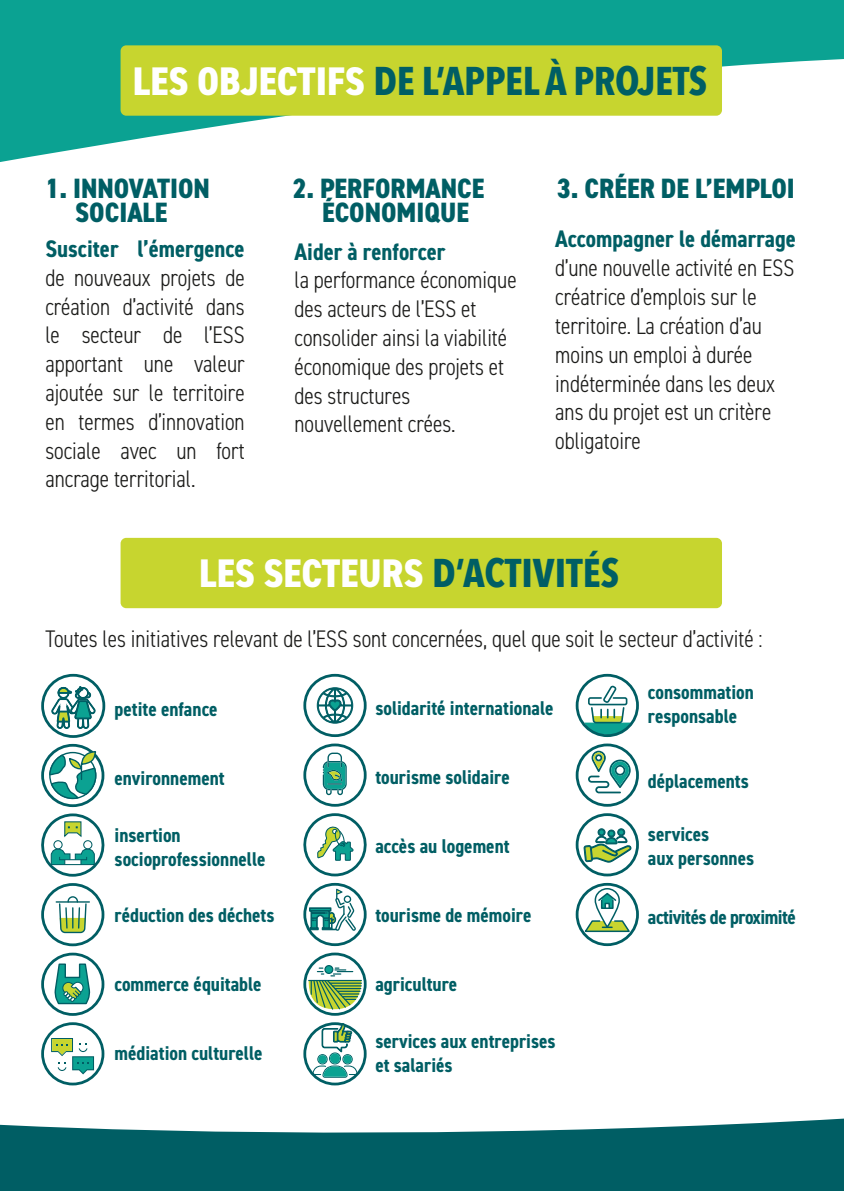
<style>
.page{position:relative;width:844px;height:1191px;background:#fff}
.page>*{position:absolute;margin:0;border:0;box-sizing:border-box;transform-origin:0 0}
.t1{font:700 40px "Avenir Next Condensed";letter-spacing:-.01em;color:#005e64}
.t2{font:800 condensed 40px "DIN2014";color:#fff}
.t3{font:800 condensed 28px/24px "DIN2014";color:#005e64;text-align:center}
.t4{font:300 condensed 24px/28.8px "DIN2014";color:#1d1d1b}
.t5{font:700 condensed 24px "DIN2014";color:#005e64}
.t6{font:700 condensed 20px/24px "DIN2014";color:#005e64}
.t7{font:700 condensed 20px "DIN2014";letter-spacing:-.025em;color:#005e64}
.s1{font-family:"DIN2014";font-weight:800;font-stretch:condensed;color:#fff}
.s2{font-family:"Avenir Next Condensed";font-weight:700;font-stretch:normal;color:#005e64}
</style>
<div class="page">
<svg style="left:0;top:0;width:843px;height:162px;fill:#0ba292"></svg>
<svg style="left:0;top:1015px;width:843px;height:176px"></svg>
<svg style="left:41px;top:883px;width:63px;height:63px"></svg>
<svg style="left:41px;top:813px;width:64px;height:63px"></svg>
<svg style="left:303px;top:743px;width:63px;height:63px"></svg>
<svg style="left:303px;top:813px;width:64px;height:63px"></svg>
<svg style="left:575px;top:674px;width:63px;height:63px"></svg>
<div style="left:588px;top:697px;width:39px;height:8px;border:2px solid #005e64;border-radius:2px"></div>
<svg style="left:575px;top:743px;width:63px;height:63px"></svg>
<svg style="left:575px;top:813px;width:63px;height:63px"></svg>
<svg style="left:575px;top:883px;width:63px;height:63px"></svg>
<div style="left:600px;top:899px;width:13px;height:10px;border:2px solid #005e64"></div>
<div style="left:120px;top:45px;width:601px;height:71px;background:#c7d52f;border-radius:6px"></div>
<div style="left:120px;top:538px;width:601px;height:70px;background:#c7d52f;border-radius:6px"></div>
<svg style="left:41px;top:674px;width:64px;height:133px"></svg>
<svg style="left:41px;top:952px;width:63px;height:63px"></svg>
<svg style="left:41px;top:1022px;width:63px;height:63px"></svg>
<svg style="left:303px;top:674px;width:63px;height:63px"></svg>
<svg style="left:303px;top:883px;width:63px;height:63px"></svg>
<svg style="left:303px;top:952px;width:63px;height:133px"></svg>
<h1 class="t1" style="left:133px;top:56px;width:576px"><span class="s1">LES OBJECTIFS</span> DE L’APPEL À PROJETS</h1>
<p class="t3" style="left:45px;top:176px;width:166px">1. INNOVATION<br>SOCIALE</p>
<p class="t5" style="left:45px;top:233px;width:201px">Susciter l’émergence</p>
<p class="t4" style="left:45px;top:263px;width:201px;text-align:justify">de nouveaux projets de création d’activité dans le secteur de l’ESS apportant une valeur ajoutée sur le territoire en termes d’innovation sociale avec un fort ancrage territorial.</p>
<p class="t3" style="left:292px;top:176px;width:193px">2. PERFORMANCE<br>ÉCONOMIQUE</p>
<p class="t5" style="left:294px;top:235px;width:152px">Aider à renforcer</p>
<p class="t4" style="left:294px;top:266px;width:223px">la performance économique des acteurs de l’ESS et consolider ainsi la viabilité économique des projets et des structures nouvellement crées.</p>
<p class="t3" style="left:556px;top:176px;width:239px">3. CRÉER DE L’EMPLOI</p>
<p class="t5" style="left:555px;top:223px;width:242px">Accompagner le démarrage</p>
<p class="t4" style="left:555px;top:254px;width:240px">d’une nouvelle activité en ESS créatrice d’emplois sur le territoire. La création d’au moins un emploi à durée indéterminée dans les deux ans du projet est un critère obligatoire</p>
<h1 class="t2" style="left:199px;top:547px;width:421px">LES SECTEURS <span class="s2">D’ACTIVITÉS</span></h1>
<p class="t4" style="left:46px;top:624px;width:718px">Toutes les initiatives relevant de l’ESS sont concernées, quel que soit le secteur d’activité :</p>
<p class="t6" style="left:114px;top:697px;width:104px">petite enfance</p>
<p class="t6" style="left:114px;top:765px;width:112px">environnement</p>
<p class="t6" style="left:114px;top:822px;width:152px">insertion socioprofessionnelle</p>
<p class="t6" style="left:114px;top:903px;width:161px">réduction des déchets</p>
<p class="t6" style="left:114px;top:972px;width:148px">commerce équitable</p>
<p class="t6" style="left:114px;top:1040px;width:149px">médiation culturelle</p>
<p class="t6" style="left:375px;top:695px;width:180px">solidarité internationale</p>
<p class="t6" style="left:375px;top:764px;width:136px">tourisme solidaire</p>
<p class="t6" style="left:375px;top:833px;width:136px">accès au logement</p>
<p class="t6" style="left:375px;top:902px;width:158px">tourisme de mémoire</p>
<p class="t6" style="left:375px;top:971px;width:83px">agriculture</p>
<p class="t6" style="left:375px;top:1029px;width:182px">services aux entreprises et salariés</p>
<p class="t6" style="left:647px;top:680px;width:107px">consommation responsable</p>
<p class="t6" style="left:647px;top:769px;width:102px">déplacements</p>
<p class="t6" style="left:647px;top:821px;width:108px">services<br>aux personnes</p>
<p class="t7" style="left:647px;top:904px;width:149px">activités de proximité</p>
</div>
